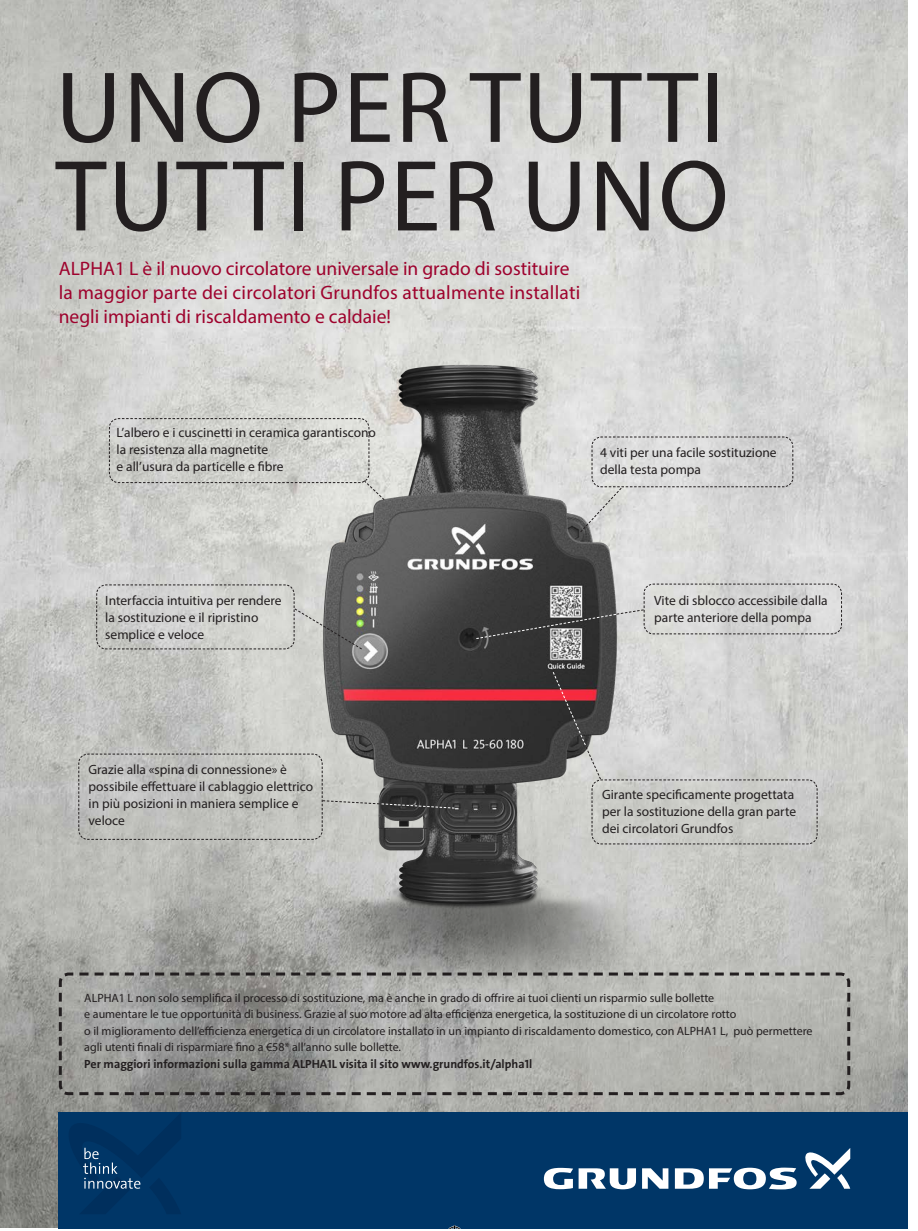
<style>
.page{position:relative;width:918px;height:1231px;background:#fff}
.page>*{position:absolute;margin:0;border:0;box-sizing:border-box;transform-origin:0 0}
.t1{font:102px/88.5px "Myriad Pro";letter-spacing:.02em;color:#231f20}
.t2{font:19.5px/24px "Myriad Pro";color:#9e022d}
.t3{font:13.5px/16.8px "Myriad Pro";color:#231f20}
.t4{font:12px/16.5px "Myriad Pro";color:#231f20}
.t5{font:700 12px "Grundfos The Sans V2";color:#231f20}
</style>
<div class="page">
<img style="left:0;top:0;width:908px;height:1227px">
<svg style="left:57px;top:971px;width:794px;height:125px;background:#a1a29e"></svg>
<img style="left:264px;top:346px;width:424px;height:681px">
<svg style="left:109px;top:418px;width:276px;height:83px;background:#cecfcb"></svg>
<svg style="left:96px;top:584px;width:267px;height:66px;background:#bebfbb"></svg>
<svg style="left:78px;top:753px;width:377px;height:87px;background:#a7a7a4"></svg>
<svg style="left:552px;top:671px;width:265px;height:174px;background:#c0bebc"></svg>
<svg style="left:579px;top:436px;width:214px;height:97px;background:#d5d5d4"></svg>
<svg style="left:475px;top:583px;width:367px;height:56px;background:#a1a1a0"></svg>
<div style="left:59px;top:1112px;width:854px;height:117px;background:#003667"></div>
<svg style="left:642px;top:1168px;width:26px;height:20px"></svg>
<svg style="left:543px;top:1168px;width:93px;height:21px"></svg>
<svg style="left:674px;top:1167px;width:122px;height:22px"></svg>
<svg style="left:805px;top:1148px;width:45px;height:40px"></svg>
<svg style="left:83px;top:1147px;width:58px;height:42px"></svg>
<svg style="left:448px;top:1225px;width:13px;height:4px"></svg>
<div style="left:908px;top:0;width:9px;height:1229px;background:#fff"></div>
<h1 class="t1" style="left:56px;top:62px;width:674px">UNO PER TUTTI<br>TUTTI PER UNO</h1>
<h2 class="t2" style="left:59px;top:256px;width:523px">ALPHA1 L è il nuovo circolatore universale in grado di sostituire la maggior parte dei circolatori Grundfos attualmente installati negli impianti di riscaldamento e caldaie!</h2>
<p class="t3" style="left:117px;top:424px;width:261px">L’albero e i cuscinetti in ceramica garantiscono la resistenza alla magnetite<br>e all’usura da particelle e fibre</p>
<p class="t3" style="left:600px;top:443px;width:178px">4 viti per una facile sostituzione della testa pompa</p>
<p class="t3" style="left:105px;top:592px;width:178px">Interfaccia intuitiva per rendere la sostituzione e il ripristino semplice e veloce</p>
<p class="t3" style="left:654px;top:592px;width:175px">Vite di sblocco accessibile dalla parte anteriore della pompa</p>
<p class="t3" style="left:89px;top:761px;width:226px">Grazie alla «spina di connessione» è possibile effettuare il cablaggio elettrico in più posizioni in maniera semplice e veloce</p>
<p class="t3" style="left:602px;top:786px;width:195px">Girante specificamente progettata per la sostituzione della gran parte dei circolatori Grundfos</p>
<p class="t4" style="left:84px;top:989px;width:729px">ALPHA1 L non solo semplifica il processo di sostituzione, ma è anche in grado di offrire ai tuoi clienti un risparmio sulle bollette<br>e aumentare le tue opportunità di business. Grazie al suo motore ad alta efficienza energetica, la sostituzione di un circolatore rotto<br>o il miglioramento dell’efficienza energetica di un circolatore installato in un impianto di riscaldamento domestico, con ALPHA1 L, può permettere agli utenti finali di risparmiare fino a €58* all’anno sulle bollette.</p>
<p class="t5" style="left:84px;top:1056px;width:449px">Per maggiori informazioni sulla gamma ALPHA1L visita il sito www.grundfos.it/alpha1l</p>
</div>
